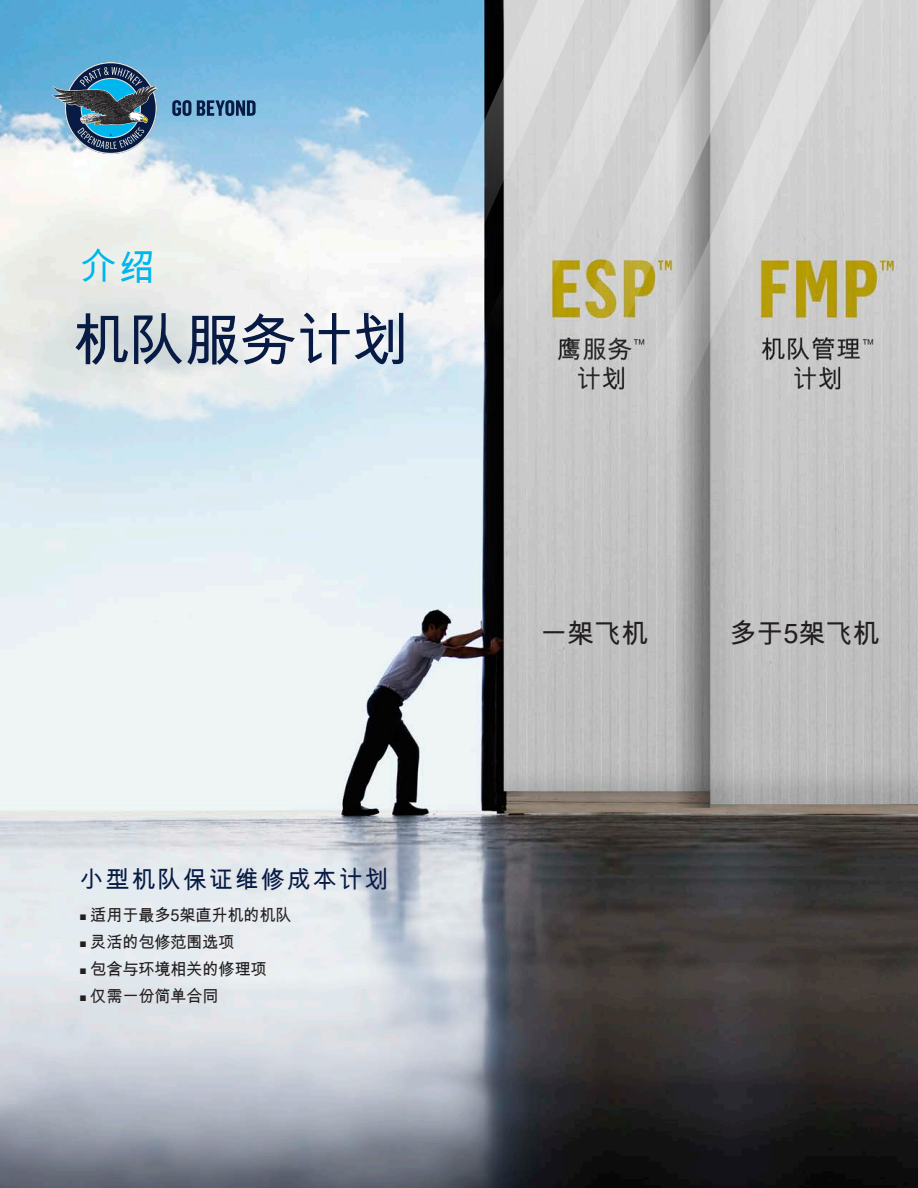
<style>
.page{position:relative;width:918px;height:1188px;background:#fff}
.page>*{position:absolute;margin:0;border:0;box-sizing:border-box;transform-origin:0 0}
.t1{font:57.15px "Arial Unicode MS";letter-spacing:-.02em;color:#071b44}
.t2{font:36.75px "Arial Unicode MS";color:#00b6ef}
.t3{font:27px "Arial Unicode MS";color:#231f20}
.t4{font:24px "Arial Unicode MS";letter-spacing:.08em;color:#071b44}
.t5{font:16.5px "Arial Unicode MS";letter-spacing:-.01em;color:#231f20}
.s1{font-family:"Arial";font-size:12px}
</style>
<div class="page">
<img style="left:0;top:0;width:918px;height:1188px">
<svg style="left:324px;top:0;width:594px;height:478px;background:#c1c8c9"></svg>
<svg style="left:52px;top:62px;width:106px;height:92px;background:#577e96"></svg>
<svg style="left:172px;top:100px;width:19px;height:16px"></svg>
<svg style="left:197px;top:100px;width:59px;height:16px"></svg>
<p class="t2" style="left:80px;top:240px;width:77px">介绍</p>
<p class="t1" style="left:72px;top:299px;width:338px">机队服务计划</p>
<p class="t4" style="left:80px;top:862px;width:311px">小型机队保证维修成本计划</p>
<p class="t5" style="left:80px;top:904px;width:214px"><span class="s1">■</span> 适用于最多5架直升机的机队</p>
<p class="t5" style="left:80px;top:931px;width:157px"><span class="s1">■</span> 灵活的包修范围选项</p>
<p class="t5" style="left:80px;top:958px;width:189px"><span class="s1">■</span> 包含与环境相关的修理项</p>
<p class="t5" style="left:80px;top:985px;width:141px"><span class="s1">■</span> 仅需一份简单合同</p>
<p class="t3" style="left:540px;top:614px;width:109px">一架飞机</p>
<p class="t3" style="left:730px;top:614px;width:152px">多于5架飞机</p>
</div>
